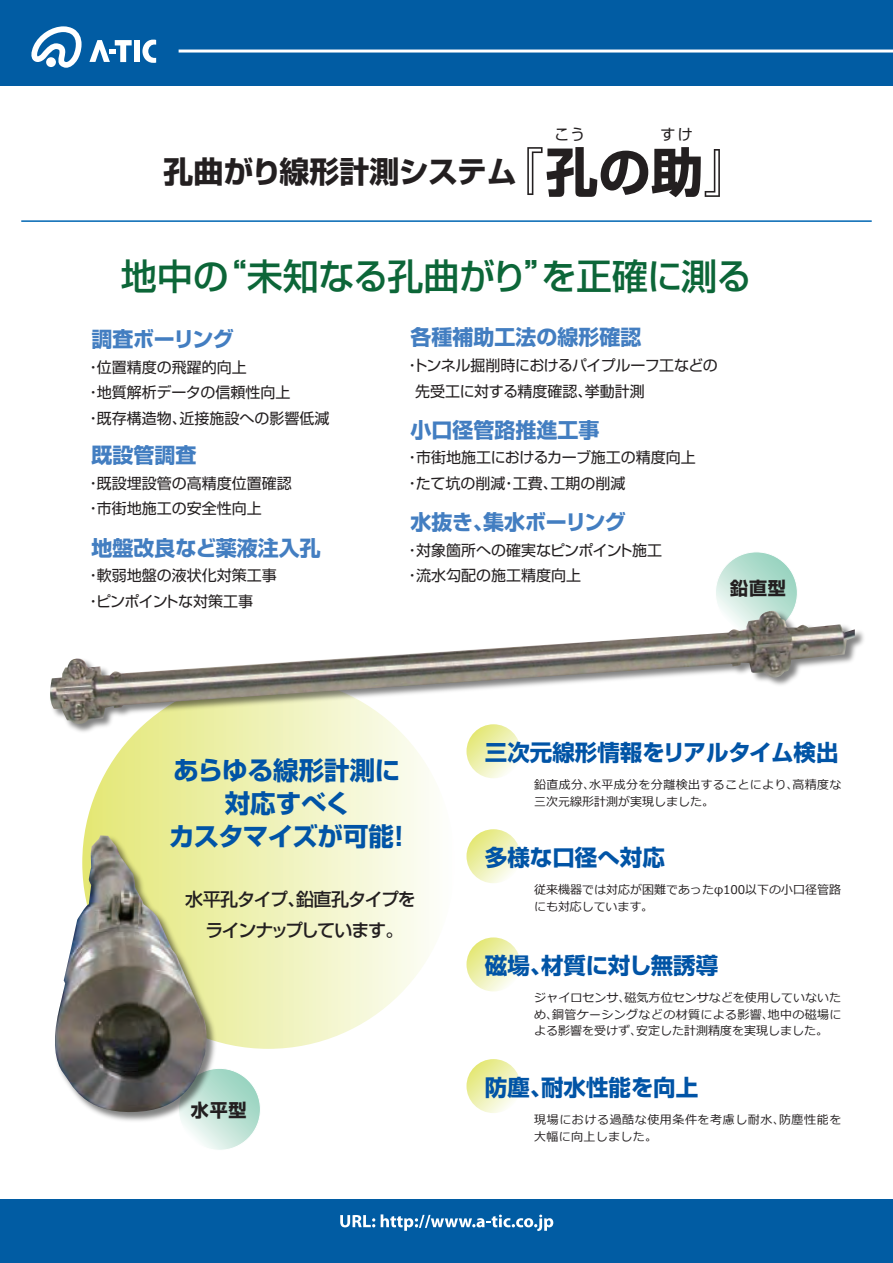
<style>
.page{position:relative;width:893px;height:1263px;background:#fff}
.page>*{position:absolute;margin:0;border:0;box-sizing:border-box;transform-origin:0 0}
.t1{font:500 36px "Shin Go Pro";letter-spacing:-.02em;color:#0c6638}
.t2{font:700 30px "Shin Go Pro";letter-spacing:-.02em;color:#231f20}
.t3{font:700 25.5px/33px "Shin Go Pro";letter-spacing:-.005em;color:#0154a6;text-align:center}
.t4{font:700 22.5px "Shin Go Pro";color:#0154a6}
.t5{font:700 21px "Shin Go Pro";color:#437ec1}
.t6{font:700 21px "Shin Go Pro";letter-spacing:-.025em;color:#437ec1}
.t7{font:500 18px/31.5px "Shin Go Pro";letter-spacing:-.07em;color:#231f20;text-align:center}
.t8{font:700 18px "Shin Go Pro";letter-spacing:.05em;color:#231f20}
.t9{font:15px/25.5px "Shin Go Pro";color:#231f20}
.t10{font:15px/25.5px "Shin Go Pro";letter-spacing:-.025em;color:#231f20}
.t11{font:12px/16.5px "Meiryo";letter-spacing:.025em;color:#231f20}
.t12{font:12px/16.5px "Meiryo";color:#231f20}
.t13{font:12px/16.5px "Meiryo";letter-spacing:.045em;color:#231f20}
.s1{font-size:52.5px}
</style>
<div class="page">
<div style="left:0;top:0;width:893px;height:85px;background:#015ca3"></div>
<hr style="left:179px;top:50px;width:714px;height:3px;background:#fff">
<svg style="left:89px;top:39px;width:67px;height:24px"></svg>
<svg style="left:31px;top:26px;width:51px;height:42px"></svg>
<div style="left:46px;top:57px;width:10px;height:10px;background:#fff;border-radius:50%"></div>
<div style="left:0;top:1199px;width:893px;height:64px;background:#015ca3"></div>
<svg style="left:340px;top:1215px;width:35px;height:12px"></svg>
<svg style="left:381px;top:1214px;width:172px;height:17px"></svg>
<div style="left:82px;top:677px;width:372px;height:372px;background:linear-gradient(to right,#e3e775,#fcfefb);border-radius:186px"></div>
<svg style="left:466px;top:724px;width:54px;height:54px"></svg>
<svg style="left:466px;top:937px;width:54px;height:54px;background:#eff1b6"></svg>
<svg style="left:466px;top:1059px;width:54px;height:54px;background:#eff1b6"></svg>
<svg style="left:466px;top:829px;width:54px;height:54px;background:#eff1b6"></svg>
<svg style="left:715px;top:552px;width:82px;height:82px;background:#b3decf"></svg>
<img style="left:68px;top:590px;width:796px;height:162px">
<img style="left:50px;top:611px;width:805px;height:113px">
<img style="left:84px;top:810px;width:228px;height:340px">
<img style="left:55px;top:835px;width:155px;height:278px">
<hr style="left:21px;top:220px;width:851px;height:2px;background:#0166b3">
<p class="t9" style="left:554px;top:119px;width:32px">こう</p>
<p class="t9" style="left:660px;top:119px;width:34px">すけ</p>
<p class="t2" style="left:163px;top:148px;width:594px">孔曲がり線形計測システム<span class="s1">『孔の助』</span></p>
<p class="t1" style="left:121px;top:246px;width:633px">地中の“未知なる孔曲がり”を正確に測る</p>
<p class="t6" style="left:91px;top:322px;width:144px">調査ボーリング</p>
<p class="t9" style="left:86px;top:352px;width:245px">・位置精度の飛躍的向上<br>・地質解析データの信頼性向上<br>・既存構造物、近接施設への影響低減</p>
<p class="t5" style="left:91px;top:439px;width:107px">既設管調査</p>
<p class="t9" style="left:86px;top:469px;width:208px">・既設埋設管の高精度位置確認・市街地施工の安全性向上</p>
<p class="t5" style="left:91px;top:531px;width:231px">地盤改良など薬液注入孔</p>
<p class="t9" style="left:86px;top:561px;width:193px">・軟弱地盤の液状化対策工事・ピンポイントな対策工事</p>
<p class="t5" style="left:411px;top:321px;width:232px">各種補助工法の線形確認</p>
<p class="t10" style="left:415px;top:351px;width:304px;text-indent:-10px">・トンネル掘削時におけるパイプルーフ工などの先受工に対する精度確認、挙動計測</p>
<p class="t5" style="left:411px;top:413px;width:190px">小口径管路推進工事</p>
<p class="t9" style="left:405px;top:443px;width:293px">・市街地施工におけるカーブ施工の精度向上・たて坑の削減・工費、工期の削減</p>
<p class="t5" style="left:411px;top:505px;width:217px">水抜き、集水ボーリング</p>
<p class="t9" style="left:405px;top:536px;width:259px">・対象箇所への確実なピンポイント施工・流水勾配の施工精度向上</p>
<p class="t8" style="left:730px;top:574px;width:57px">鉛直型</p>
<p class="t3" style="left:169px;top:751px;width:244px">あらゆる線形計測に対応すべく<br>カスタマイズが可能！</p>
<p class="t7" style="left:185px;top:881px;width:232px">水平孔タイプ、鉛直孔タイプをラインナップしています。</p>
<p class="t8" style="left:191px;top:1096px;width:57px">水平型</p>
<p class="t4" style="left:485px;top:735px;width:355px">三次元線形情報をリアルタイム検出</p>
<p class="t11" style="left:534px;top:777px;width:309px">鉛直成分、水平成分を分離検出することにより、高精度な三次元線形計測が実現しました。</p>
<p class="t4" style="left:485px;top:839px;width:181px">多様な口径へ対応</p>
<p class="t12" style="left:534px;top:882px;width:308px">従来機器では対応が困難であったφ100以下の小口径管路にも対応しています。</p>
<p class="t4" style="left:485px;top:948px;width:235px">磁場、材質に対し無誘導</p>
<p class="t11" style="left:534px;top:990px;width:309px;text-align:justify">ジャイロセンサ、磁気方位センサなどを使用していないため、鋼管ケーシングなどの材質による影響、地中の磁場による影響を受けず、安定した計測精度を実現しました。</p>
<p class="t4" style="left:485px;top:1069px;width:215px">防塵、耐水性能を向上</p>
<p class="t13" style="left:534px;top:1112px;width:309px">現場における過酷な使用条件を考慮し耐水、防塵性能を大幅に向上しました。</p>
</div>
